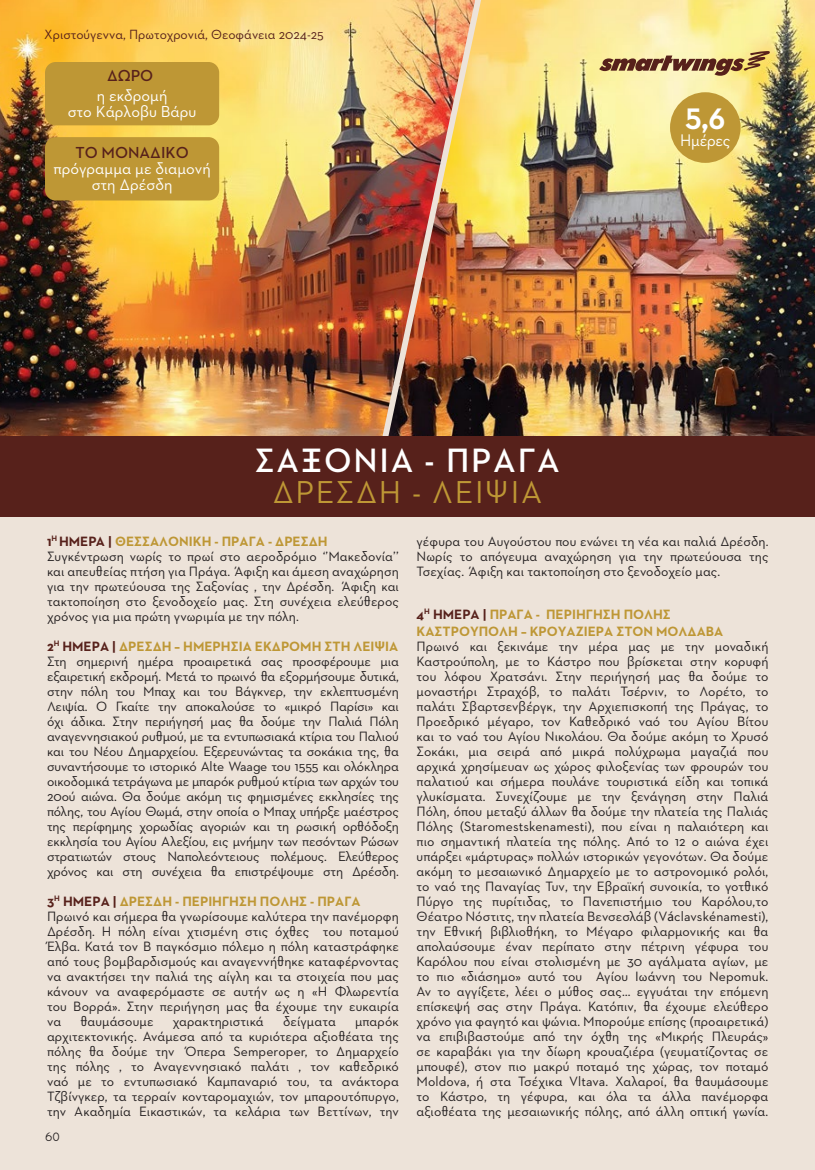
<style>
.page{position:relative;width:815px;height:1170px;background:#fff}
.page>*{position:absolute;margin:0;border:0;box-sizing:border-box;transform-origin:0 0}
.t1{font:700 38.75px "Neutraface Two Disp Greek";color:#fff;scale:.95 1}
.t2{font:600 34.38px "Neutraface Two Text Greek";letter-spacing:.05em;color:#fff}
.t3{font:32.25px "Neutraface Two Text Greek";letter-spacing:.05em;color:#be9735}
.t4{font:17.12px "Neutraface Two Text Greek";letter-spacing:-.015em;color:#fff;scale:.95 1}
.t5{font:16.25px/16.2px "Neutraface Two Text Greek";color:#fff;text-align:center}
.t6{font:600 16.25px "Neutraface Two Text Greek";color:#57211b}
.t7{font:13.75px/15px "Neutraface Two Text Greek";letter-spacing:.005em;color:#231f20;text-align:justify}
.t8{font:700 13.75px/16.5px "Neutraface Two Text Greek";color:#be9735}
.t9{font:13.62px "Neutraface Two Text Greek";color:#57211b}
.t10{font:300 12.5px "Noir Pro";color:#231f20}
.s1{font-weight:700;color:#57211b}
.s2{font-weight:700;color:#be9735}
.s3{color:#57211b}
.s4{font-family:"Myriad Pro"}
</style>
<div class="page">
<img style="left:0;top:0;width:815px;height:1169px">
<div style="left:0;top:436px;width:815px;height:80px;background:#57211b"></div>
<svg style="left:599px;top:51px;width:171px;height:25px;background:#bea370"></svg>
<div style="left:670px;top:92px;width:71px;height:71px;background:#be9735;border-radius:50%"></div>
<div style="left:45px;top:62px;width:174px;height:63px;background:#be9735;border-radius:11px"></div>
<div style="left:45px;top:137px;width:174px;height:63px;background:#be9735;border-radius:11px"></div>
<p class="t9" style="left:44px;top:26px;width:281px">Χριστούγεννα, Πρωτοχρονιά, Θεοφάνεια 2024-25</p>
<p class="t6" style="left:107px;top:66px;width:48px">ΔΩΡΟ</p>
<p class="t5" style="left:68px;top:87px;width:130px">η εκδρομή<br>στο Κάρλοβυ Βάρυ</p>
<p class="t6" style="left:75px;top:142px;width:115px">ΤΟ ΜΟΝΑΔΙΚΟ</p>
<p class="t5" style="left:53px;top:160px;width:159px">πρόγραμμα με διαμονή στη Δρέσδη</p>
<h2 class="t2" style="left:255px;top:439px;width:306px">ΣΑΞΟΝΙΑ - ΠΡΑΓΑ</h2>
<h3 class="t3" style="left:273px;top:472px;width:271px">ΔΡΕΣΔΗ - ΛΕΙΨΙΑ</h3>
<h1 class="t1" style="left:685px;top:95px;width:44px">5,6</h1>
<p class="t4" style="left:680px;top:129px;width:55px">Ημέρες</p>
<p class="t7" style="left:47px;top:533px;width:353px;text-align:left"><span class="s1">1</span><sup>Η</sup> <span class="s1">ΗΜΕΡΑ |</span> <span class="s2">ΘΕΣΣΑΛΟΝΙΚΗ - ΠΡΑΓΑ - ΔΡΕΣΔΗ </span>Συγκέντρωση νωρίς το πρωί στο αεροδρόμιο ‘’Μακεδονία’’ και απευθείας πτήση για Πράγα. Άφιξη και άμεση αναχώρηση για την πρωτεύουσα της Σαξονίας , την Δρέσδη. Άφιξη και τακτοποίηση στο ξενοδοχείο μας. Στη συνέχεια ελεύθερος χρόνος για μια πρώτη γνωριμία με την πόλη.</p>
<p class="t7" style="left:47px;top:638px;width:353px"><span class="s1">2</span><sup>Η</sup> <span class="s1">ΗΜΕΡΑ |</span> <span class="s2">ΔΡΕΣΔΗ – ΗΜΕΡΗΣΙΑ ΕΚΔΡΟΜΗ ΣΤΗ ΛΕΙΨΙΑ </span>Στη σημερινή ημέρα προαιρετικά σας προσφέρουμε μια εξαιρετική εκδρομή. Μετά το πρωινό θα εξορμήσουμε δυτικά, στην πόλη του Μπαχ και του Βάγκνερ, την εκλεπτυσμένη Λειψία. Ο Γκαίτε την αποκαλούσε το «μικρό Παρίσι» και όχι άδικα. Στην περιήγησή μας θα δούμε την Παλιά Πόλη αναγεννησιακού ρυθμού, με τα εντυπωσιακά κτίρια του Παλιού και του Νέου Δημαρχείου. Εξερευνώντας τα σοκάκια της, θα συναντήσουμε το ιστορικό Alte Waage του 1555 και ολόκληρα οικοδομικά τετράγωνα με μπαρόκ ρυθμού κτίρια των αρχών του 20ού αιώνα. Θα δούμε ακόμη τις φημισμένες εκκλησίες της πόλης, του Αγίου Θωμά, στην οποία ο Μπαχ υπήρξε μαέστρος της περίφημης χορωδίας αγοριών και τη ρωσική ορθόδοξη εκκλησία του Αγίου Αλεξίου, εις μνήμην των πεσόντων Ρώσων στρατιωτών στους Ναπολεόντειους πολέμους. Ελεύθερος χρόνος και στη συνέχεια θα επιστρέψουμε στη Δρέσδη.</p>
<p class="t7" style="left:47px;top:893px;width:353px;text-align:left"><span class="s1">3</span><sup>Η</sup> <span class="s1">ΗΜΕΡΑ |</span> <span class="s2">ΔΡΕΣΔΗ - ΠΕΡΙΗΓΗΣΗ ΠΟΛΗΣ - ΠΡΑΓΑ </span>Πρωινό και σήμερα θα γνωρίσουμε καλύτερα την πανέμορφη Δρέσδη. Η πόλη είναι χτισμένη στις όχθες του ποταμού Έλβα. Κατά τον Β παγκόσμιο πόλεμο η πόλη καταστράφηκε από τους βομβαρδισμούς και αναγεννήθηκε καταφέρνοντας να ανακτήσει την παλιά της αίγλη και τα στοιχεία που μας κάνουν να αναφερόμαστε σε αυτήν ως η «Η Φλωρεντία του Βορρά». Στην περιήγηση μας θα έχουμε την ευκαιρία να</p>
<p class="t7" style="left:80px;top:1013px;width:75px">θαυμάσουμε</p>
<p class="t7" style="left:173px;top:1013px;width:93px">χαρακτηριστικά</p>
<p class="t7" style="left:283px;top:1013px;width:54px">δείγματα</p>
<p class="t7" style="left:47px;top:1013px;width:353px;text-indent:308px">μπαρόκ αρχιτεκτονικής. Ανάμεσα από τα κυριότερα αξιοθέατα της πόλης θα δούμε την Όπερα Semperoper, το Δημαρχείο της πόλης , το Αναγεννησιακό παλάτι , τον καθεδρικό ναό με το εντυπωσιακό Καμπαναριό του, τα ανάκτορα Τζβίνγκερ, τα τερραίν κονταρομαχιών, τον μπαρουτόπυργο, την Ακαδημία Εικαστικών, τα κελάρια των Βεττίνων, την</p>
<p class="t10" style="left:45px;top:1127px;width:16px">60</p>
<p class="t7" style="left:417px;top:533px;width:353px">γέφυρα του Αυγούστου που ενώνει τη νέα και παλιά Δρέσδη.<br>Νωρίς το απόγευμα αναχώρηση για την πρωτεύουσα της Τσεχίας. Άφιξη και τακτοποίηση στο ξενοδοχείο μας.</p>
<p class="t8" style="left:417px;top:606px;width:308px"><span class="s3">4</span><sup>Η</sup> <span class="s3">ΗΜΕΡΑ |</span> ΠΡΑΓΑ - ΠΕΡΙΗΓΗΣΗ ΠΟΛΗΣ<br>ΚΑΣΤΡΟΥΠΟΛΗ – ΚΡΟΥΑΖΙΕΡΑ ΣΤΟΝ ΜΟΛΔΑΒΑ</p>
<p class="t7" style="left:417px;top:638px;width:353px">Πρωινό και ξεκινάμε την μέρα μας με την μοναδική Καστρούπολη, με το Κάστρο που βρίσκεται στην κορυφή του λόφου Χρατσάνι. Στην περιήγησή μας θα δούμε το μοναστήρι Στραχόβ, το παλάτι Τσέρνιν, το Λορέτο, το παλάτι Σβαρτσενβέργκ, την Αρχιεπισκοπή της Πράγας, το Προεδρικό μέγαρο, τον Καθεδρικό ναό του Αγίου Βίτου και το ναό του Αγίου Νικολάου. Θα δούμε ακόμη το Χρυσό Σοκάκι, μια σειρά από μικρά πολύχρωμα μαγαζιά που αρχικά χρησίμευαν ως χώρος φιλοξενίας των φρουρών του παλατιού και σήμερα πουλάνε τουριστικά είδη και τοπικά γλυκίσματα. Συνεχίζουμε με την ξενάγηση στην Παλιά Πόλη, όπου μεταξύ άλλων θα δούμε την πλατεία της Παλιάς Πόλης (Staromestskenamesti), που είναι η παλαιότερη και πιο σημαντική πλατεία της πόλης. Από το 12 ο αιώνα έχει υπάρξει «μάρτυρας» πολλών ιστορικών γεγονότων. Θα δούμε ακόμη το μεσαιωνικό Δημαρχείο με το αστρονομικό ρολόι, το ναό της Παναγίας Τυν, την Εβραϊκή συνοικία, το γοτθικό Πύργο της πυρίτιδας, το Πανεπιστήμιο του Καρόλου,το Θέατρο Νόστιτς, την πλατεία Βενσεσλάβ (V<span class="s4">á</span>clavskénamesti), την Εθνική βιβλιοθήκη, το Μέγαρο φιλαρμονικής και θα απολαύσουμε έναν περίπατο στην πέτρινη γέφυρα του Καρόλου που είναι στολισμένη με 30 αγάλματα αγίων, με το πιο «διάσημο» αυτό του Αγίου Ιωάννη του Nepomuk.<br>Αν το αγγίξετε, λέει ο μύθος σας… εγγυάται την επόμενη επίσκεψή σας στην Πράγα. Κατόπιν, θα έχουμε ελεύθερο χρόνο για φαγητό και ψώνια. Μπορούμε επίσης (προαιρετικά) να επιβιβαστούμε από την όχθη της «Μικρής Πλευράς» σε καραβάκι για την δίωρη κρουαζιέρα (γευματίζοντας σε μπουφέ), στον πιο μακρύ ποταμό της χώρας, τον ποταμό Moldova, ή στα Τσέχικα Vltava. Χαλαροί, θα θαυμάσουμε το Κάστρο, τη γέφυρα, και όλα τα άλλα πανέμορφα αξιοθέατα της μεσαιωνικής πόλης, από άλλη οπτική γωνία.</p>
</div>
